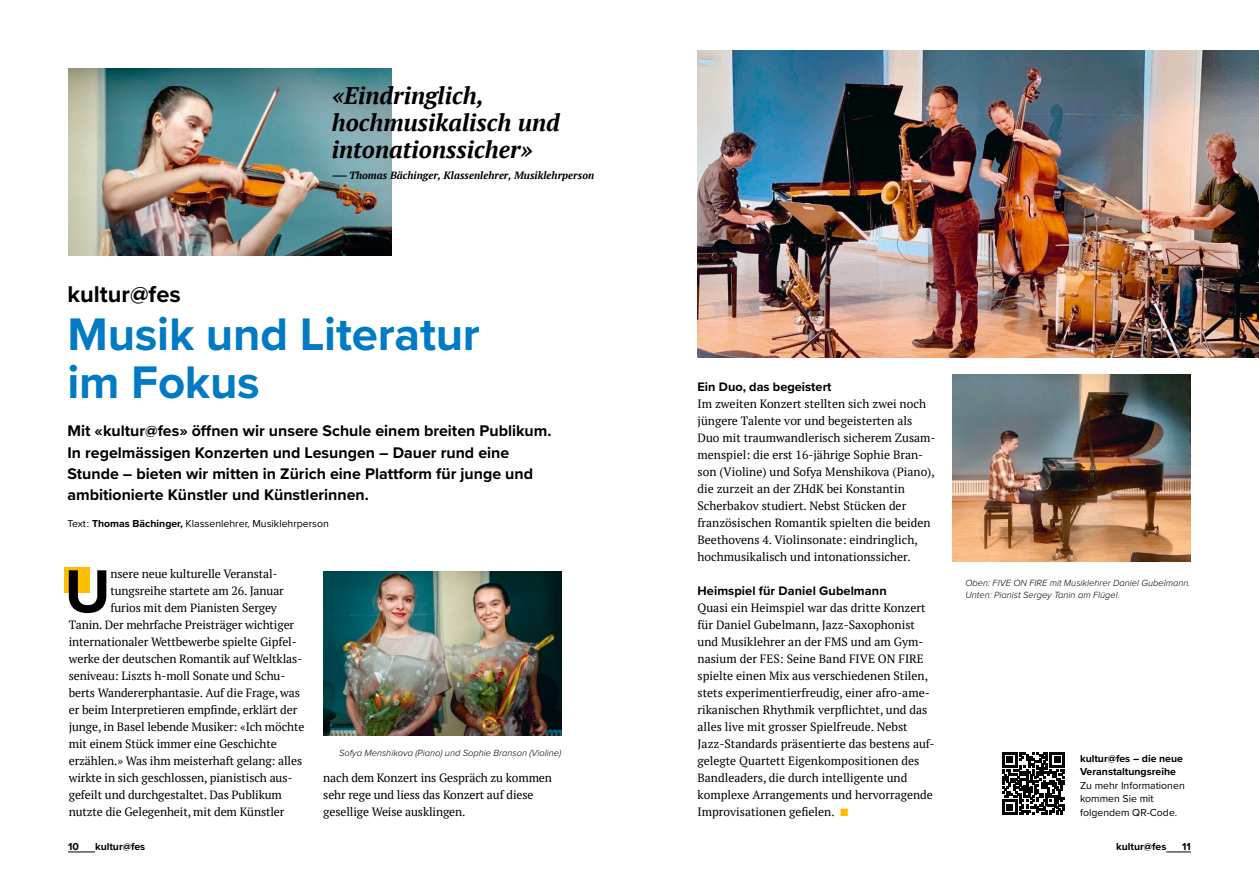
<style>
.page{position:relative;width:1259px;height:893px;background:#fff}
.page>*{position:absolute;margin:0;border:0;box-sizing:border-box;transform-origin:0 0}
.t1{font:700 63px "Proxima Nova";color:#000}
.t2{font:700 47.4px/48px "Proxima Nova";letter-spacing:-.005em;color:#007bc3}
.t3{font:italic 700 24px/27px "PT Serif";color:#000}
.t4{font:700 23.7px "Proxima Nova";color:#000}
.t5{font:700 15.9px/21.3px "Proxima Nova";color:#000}
.t6{font:700 12.75px "Proxima Nova";letter-spacing:.005em;color:#000}
.t7{font:12px/17px "PT Serif";color:#000}
.t8{font:10.5px/13.5px "Proxima Nova";color:#000}
.t9{font:700 10.5px/13.5px "Proxima Nova";color:#000}
.t10{font:italic 700 10.5px "PT Serif";color:#000}
.t11{font:italic 300 9.3px/12px "Proxima Nova";color:#000}
.s1{font-weight:700}
.s2{font-family:"Proxima Nova";font-weight:700;font-size:12.75px;color:#fcbe00}
</style>
<div class="page">
<img style="left:68px;top:68px;width:323px;height:187px">
<svg style="left:1166px;top:851px;width:25px;height:1px"></svg>
<svg style="left:68px;top:851px;width:27px;height:1px"></svg>
<div style="left:64px;top:567px;width:25px;height:26px;background:#fcbe00"></div>
<img style="left:697px;top:50px;width:562px;height:307px">
<img style="left:323px;top:571px;width:238px;height:164px">
<img style="left:952px;top:374px;width:238px;height:187px">
<svg style="left:1002px;top:752px;width:63px;height:63px"></svg>
<h3 class="t3" style="left:332px;top:81px;width:230px">«Eindringlich, hochmusikalisch und intonationssicher»</h3>
<p class="t10" style="left:332px;top:168px;width:264px">––– Thomas Bächinger, Klassenlehrer, Musiklehrperson</p>
<h3 class="t4" style="left:67px;top:277px;width:115px">kultur@fes</h3>
<h2 class="t2" style="left:67px;top:309px;width:414px">Musik und Literatur im Fokus</h2>
<h3 class="t5" style="left:67px;top:420px;width:485px">Mit «kultur@fes» öffnen wir unsere Schule einem breiten Publikum.<br>In regelmässigen Konzerten und Lesungen – Dauer rund eine Stunde – bieten wir mitten in Zürich eine Plattform für junge und ambitionierte Künstler und Künstlerinnen.</h3>
<p class="t8" style="left:67px;top:516px;width:263px">Text : <span class="s1">Thomas Bächinger,</span> Klassenlehrer, Musiklehrperson</p>
<h1 class="t1" style="left:65px;top:544px;width:47px">U</h1>
<p class="t7" style="left:110px;top:565px;width:169px">nsere neue kulturelle Veranstal-</p>
<p class="t7" style="left:110px;top:582px;width:175px">tungsreihe startete am 26. Januar</p>
<p class="t7" style="left:110px;top:599px;width:168px">furios mit dem Pianisten Sergey</p>
<p class="t7" style="left:69px;top:616px;width:227px">Tanin. Der mehrfache Preisträger wichtiger</p>
<p class="t7" style="left:69px;top:633px;width:230px">internationaler Wettbewerbe spielte Gipfel-</p>
<p class="t7" style="left:69px;top:650px;width:235px">werke der deutschen Romantik auf Weltklas-</p>
<p class="t7" style="left:69px;top:667px;width:218px">seniveau: Liszts h-moll Sonate und Schu-</p>
<p class="t7" style="left:69px;top:684px;width:233px">berts Wandererphantasie. Auf die Frage, was</p>
<p class="t7" style="left:69px;top:701px;width:230px">er beim Interpretieren empfinde, erklärt der</p>
<p class="t7" style="left:69px;top:718px;width:237px">junge, in Basel lebende Musiker: «Ich möchte</p>
<p class="t7" style="left:69px;top:735px;width:210px">mit einem Stück immer eine Geschichte</p>
<p class="t7" style="left:69px;top:752px;width:235px">erzählen.» Was ihm meisterhaft gelang: alles</p>
<p class="t7" style="left:69px;top:769px;width:225px">wirkte in sich geschlossen, pianistisch aus-</p>
<p class="t7" style="left:69px;top:786px;width:215px">gefeilt und durchgestaltet. Das Publikum</p>
<p class="t7" style="left:69px;top:803px;width:217px">nutzte die Gelegenheit, mit dem Künstler</p>
<p class="t11" style="left:339px;top:746px;width:224px">Sofya Menshikova (Piano) und Sophie Branson (Violine)</p>
<p class="t7" style="left:323px;top:770px;width:230px">nach dem Konzert ins Gespräch zu kommen sehr rege und liess das Konzert auf diese gesellige Weise ausklingen.</p>
<p class="t6" style="left:697px;top:377px;width:135px">Ein Duo, das begeistert</p>
<p class="t7" style="left:697px;top:395px;width:240px">Im zweiten Konzert stellten sich zwei noch jüngere Talente vor und begeisterten als Duo mit traumwandlerisch sicherem Zusam&shy;menspiel: die erst 16-jährige Sophie Bran&shy;son (Violine) und Sofya Menshikova (Piano), die zurzeit an der ZHdK bei Konstantin Scherbakov studiert. Nebst Stücken der französischen Romantik spielten die beiden Beethovens 4. Violinsonate: eindringlich, hochmusikalisch und intonationssicher.</p>
<p class="t6" style="left:697px;top:582px;width:191px">Heimspiel für Daniel Gubelmann</p>
<p class="t7" style="left:697px;top:599px;width:239px">Quasi ein Heimspiel war das dritte Konzert für Daniel Gubelmann, Jazz-Saxophonist und Musiklehrer an der FMS und am Gym&shy;nasium der FES: Seine Band FIVE ON FIRE spielte einen Mix aus verschiedenen Stilen, stets experimentierfreudig, einer afro-ame&shy;rikanischen Rhythmik verpflichtet, und das alles live mit grosser Spielfreude. Nebst Jazz-Standards präsentierte das bestens auf&shy;gelegte Quartett Eigenkompositionen des Bandleaders, die durch intelligente und komplexe Arrangements und hervorragende Improvisationen gefielen. <span class="s2">■</span></p>
<p class="t11" style="left:965px;top:576px;width:226px">Oben: FIVE ON FIRE mit Musiklehrer Daniel Gubelmann.<br>Unten: Pianist Sergey Tanin am Flügel.</p>
<p class="t9" style="left:1080px;top:751px;width:104px">kultur@fes – die neue<br>Veranstaltungsreihe</p>
<p class="t8" style="left:1080px;top:778px;width:106px">Zu mehr Informationen kommen Sie mit folgendem QR-Code.</p>
<p class="t9" style="left:68px;top:840px;width:12px">10</p>
<p class="t9" style="left:95px;top:840px;width:52px">kultur@fes</p>
<p class="t9" style="left:1116px;top:840px;width:52px">kultur@fes</p>
<p class="t9" style="left:1182px;top:840px;width:10px">11</p>
</div>
